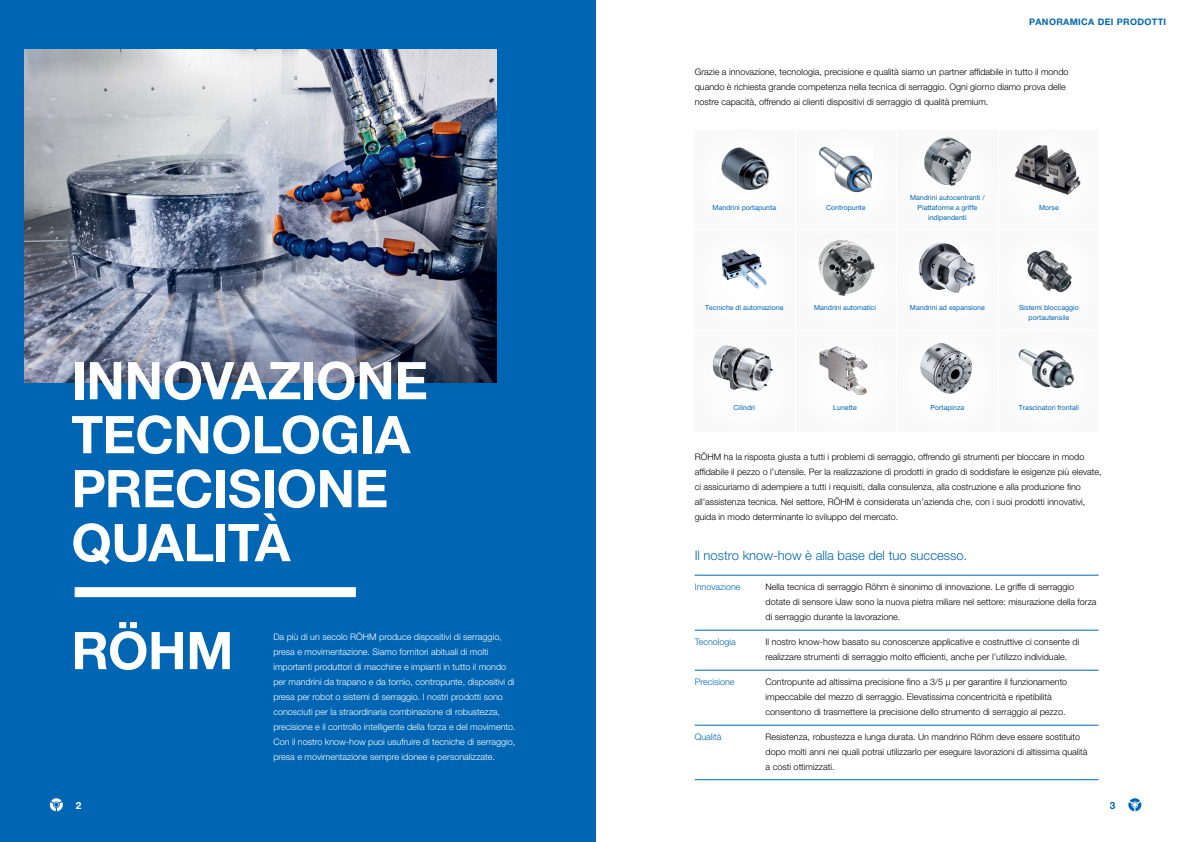
<style>
.page{position:relative;width:1191px;height:842px;background:#fff}
.page>*{position:absolute;margin:0;border:0;box-sizing:border-box;transform-origin:0 0}
.t1{font:700 52px/54px "Helvetica Neue LT Pro";letter-spacing:-.01em;color:#fff}
.t2{font:300 13px "Helvetica Neue LT Pro";color:#0066b3}
.t3{font:700 10px "Helvetica Neue LT Pro";color:#0066b3}
.t4{font:700 10px "Helvetica Neue LT Pro";color:#fff}
.t5{font:300 9px/15px "Helvetica Neue LT Pro";color:#000}
.t6{font:300 9px/15px "Helvetica Neue LT Pro";color:#fff}
.t7{font:300 9px "Helvetica Neue LT Pro";color:#0066b3}
.t8{font:700 9px "Helvetica Neue LT Pro";letter-spacing:.04em;color:#0066b3}
.t9{font:7px/10px "Helvetica Neue LT Pro";color:#0066b3;text-align:center}
</style>
<div class="page">
<svg style="left:1128px;top:798px;width:13px;height:13px"></svg>
<div style="left:0;top:0;width:595px;height:842px;background:#0066b3"></div>
<svg style="left:50px;top:798px;width:13px;height:13px"></svg>
<img style="left:25px;top:50px;width:471px;height:332px">
<div style="left:75px;top:587px;width:281px;height:10px;background:#fff"></div>
<div style="left:694px;top:129px;width:100px;height:99px;background:#fafafa"></div>
<div style="left:694px;top:230px;width:100px;height:100px;background:#fafafa"></div>
<div style="left:694px;top:332px;width:100px;height:99px;background:#fafafa"></div>
<div style="left:796px;top:129px;width:99px;height:99px;background:#fafafa"></div>
<div style="left:796px;top:230px;width:99px;height:100px;background:#fafafa"></div>
<div style="left:796px;top:332px;width:99px;height:99px;background:#fafafa"></div>
<div style="left:897px;top:129px;width:100px;height:99px;background:#fafafa"></div>
<div style="left:897px;top:230px;width:100px;height:100px;background:#fafafa"></div>
<div style="left:897px;top:332px;width:100px;height:99px;background:#fafafa"></div>
<div style="left:999px;top:332px;width:99px;height:99px;background:#fafafa"></div>
<div style="left:999px;top:129px;width:99px;height:99px;background:#fafafa"></div>
<div style="left:999px;top:230px;width:99px;height:100px;background:#fafafa"></div>
<img style="left:721px;top:147px;width:48px;height:43px">
<hr style="left:694px;top:630px;width:404px;height:1px;background:#0066b3">
<hr style="left:694px;top:725px;width:404px;height:1px;background:#0066b3">
<hr style="left:694px;top:575px;width:404px;height:1px;background:#0066b3">
<hr style="left:694px;top:670px;width:404px;height:1px;background:#0066b3">
<hr style="left:694px;top:779px;width:404px;height:1px;background:#0066b3">
<img style="left:819px;top:147px;width:53px;height:46px">
<img style="left:924px;top:137px;width:48px;height:49px">
<img style="left:1015px;top:145px;width:66px;height:50px">
<img style="left:721px;top:249px;width:46px;height:40px">
<img style="left:1027px;top:250px;width:45px;height:42px">
<img style="left:1018px;top:349px;width:57px;height:40px">
<img style="left:712px;top:345px;width:61px;height:46px">
<img style="left:819px;top:346px;width:49px;height:49px">
<img style="left:920px;top:343px;width:52px;height:51px">
<img style="left:918px;top:243px;width:57px;height:50px">
<img style="left:818px;top:240px;width:57px;height:56px">
<h1 class="t1" style="left:71px;top:353px;width:358px">INNOVAZIONE<br>TECNOLOGIA<br>PRECISIONE<br>QUALITÀ</h1>
<h1 class="t1" style="left:71px;top:622px;width:163px">RÖHM</h1>
<p class="t6" style="left:273px;top:629px;width:244px">Da più di un secolo RÖHM produce dispositivi di serraggio, presa e movimentazione. Siamo fornitori abituali di molti importanti produttori di macchine e impianti in tutto il mondo per mandrini da trapano e da tornio, contropunte, dispositivi di presa per robot o sistemi di serraggio. I nostri prodotti sono conosciuti per la straordinaria combinazione di robustezza, precisione e il controllo intelligente della forza e del movimento.<br>Con il nostro know-how puoi usufruire di tecniche di serraggio, presa e movimentazione sempre idonee e personalizzate.</p>
<p class="t4" style="left:76px;top:799px;width:7px">2</p>
<p class="t8" style="left:1029px;top:16px;width:139px">PANORAMICA DEI PRODOTTI</p>
<p class="t5" style="left:694px;top:64px;width:375px">Grazie a innovazione, tecnologia, precisione e qualità siamo un partner affidabile in tutto il mondo quando è richiesta grande competenza nella tecnica di serraggio. Ogni giorno diamo prova delle nostre capacità, offrendo ai clienti dispositivi di serraggio di qualità premium.</p>
<p class="t9" style="left:712px;top:202px;width:65px">Mandrini portapunta</p>
<p class="t9" style="left:910px;top:192px;width:76px">Mandrini autocentranti /<br>Piattaforme a griffe indipendenti</p>
<p class="t9" style="left:826px;top:202px;width:41px">Contropunte</p>
<p class="t9" style="left:1039px;top:202px;width:21px">Morse</p>
<p class="t9" style="left:705px;top:302px;width:80px">Tecniche di automazione</p>
<p class="t9" style="left:814px;top:302px;width:63px">Mandrini automatici</p>
<p class="t9" style="left:910px;top:302px;width:76px">Mandrini ad espansione</p>
<p class="t9" style="left:1019px;top:302px;width:61px">Sistemi bloccaggio portautensile</p>
<p class="t9" style="left:733px;top:402px;width:23px">Cilindri</p>
<p class="t9" style="left:833px;top:402px;width:25px">Lunette</p>
<p class="t9" style="left:930px;top:402px;width:35px">Portapinza</p>
<p class="t9" style="left:1019px;top:402px;width:62px">Trascinatori frontali</p>
<p class="t5" style="left:694px;top:449px;width:408px">RÖHM ha la risposta giusta a tutti i problemi di serraggio, offrendo gli strumenti per bloccare in modo affidabile il pezzo o l’utensile. Per la realizzazione di prodotti in grado di soddisfare le esigenze più elevate, ci assicuriamo di adempiere a tutti i requisiti, dalla consulenza, alla costruzione e alla produzione fino all’assistenza tecnica. Nel settore, RÖHM è considerata un’azienda che, con i suoi prodotti innovativi, guida in modo determinante lo sviluppo del mercato.</p>
<h2 class="t2" style="left:694px;top:547px;width:274px">Il nostro know-how è alla base del tuo successo.</h2>
<p class="t7" style="left:694px;top:581px;width:47px">Innovazione</p>
<p class="t5" style="left:765px;top:579px;width:332px">Nella tecnica di serraggio Röhm è sinonimo di innovazione. Le griffe di serraggio dotate di sensore iJaw sono la nuova pietra miliare nel settore: misurazione della forza di serraggio durante la lavorazione.</p>
<p class="t7" style="left:694px;top:636px;width:43px">Tecnologia</p>
<p class="t5" style="left:765px;top:634px;width:315px">Il nostro know-how basato su conoscenze applicative e costruttive ci consente di realizzare strumenti di serraggio molto efficienti, anche per l’utilizzo individuale.</p>
<p class="t7" style="left:694px;top:676px;width:41px">Precisione</p>
<p class="t5" style="left:765px;top:674px;width:303px">Contropunte ad altissima precisione fino a 3/5 μ per garantire il funzionamento impeccabile del mezzo di serraggio. Elevatissima concentricità e ripetibilità consentono di trasmettere la precisione dello strumento di serraggio al pezzo.</p>
<p class="t7" style="left:694px;top:731px;width:28px">Qualità</p>
<p class="t5" style="left:765px;top:729px;width:323px">Resistenza, robustezza e lunga durata. Un mandrino Röhm deve essere sostituito dopo molti anni nei quali potrai utilizzarlo per eseguire lavorazioni di altissima qualità a costi ottimizzati.</p>
<p class="t3" style="left:1110px;top:799px;width:7px">3</p>
</div>
